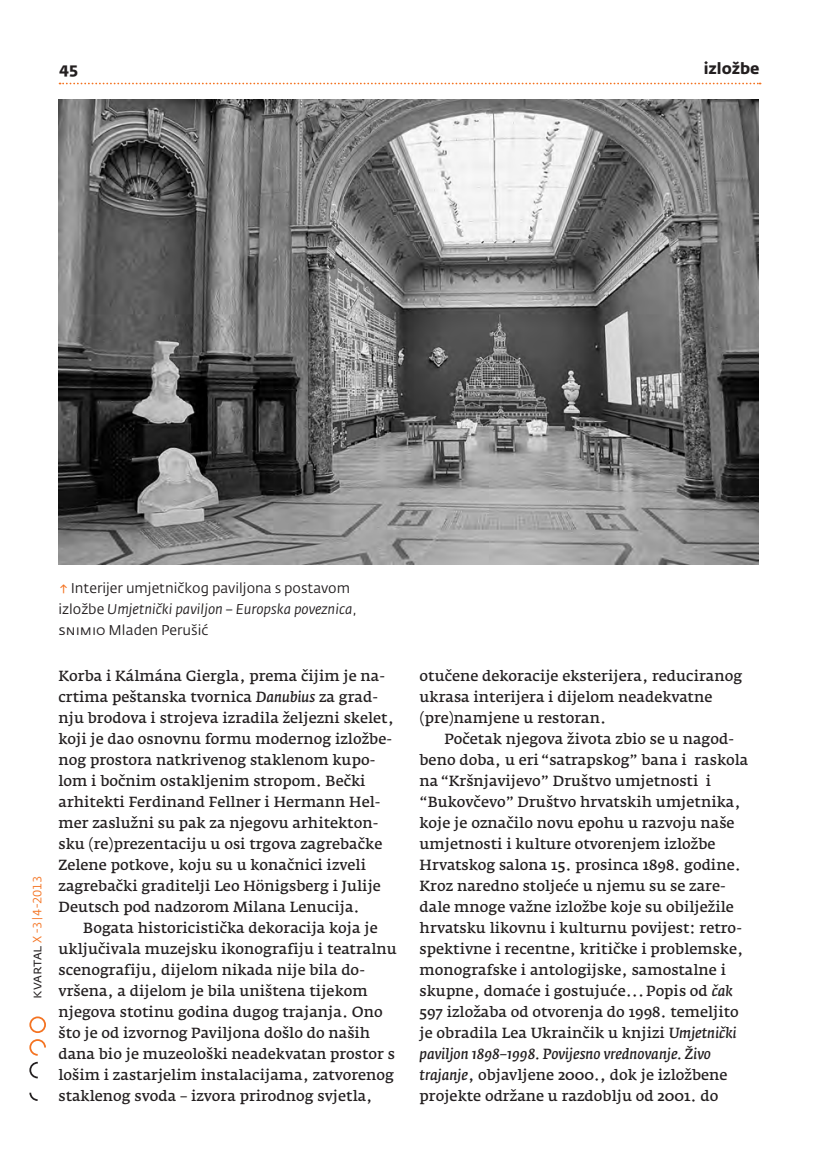
<style>
.page{position:relative;width:819px;height:1166px;background:#fff}
.page>*{position:absolute;margin:0;border:0;box-sizing:border-box;transform-origin:0 0}
.egide{font:700 15.75px "Fedra Sans Std";color:#231f20}
.paginacija{font:700 15.75px "Fedra Sans Std";color:#231f20}
._1_txt{font:600 14.53px/21px "Fedra Serif A Std";color:#231f20}
._5_potpis{font:14px/21px "Fedra Sans Std";color:#231f20}
.t1{font:11.9px "Fedra Sans Std";color:#f47321}
.s1{font-size:14px;color:#231f20}
.s2{font-size:10.5px}
.s3{color:#f47321}
.s4{font-style:italic}
</style>
<div class="page">
<svg style="left:60px;top:83px;width:700px;height:1px"></svg>
<svg style="left:29px;top:1016px;width:17px;height:17px"></svg>
<svg style="left:29px;top:1039px;width:17px;height:17px"></svg>
<svg style="left:29px;top:1092px;width:9px;height:9px"></svg>
<svg style="left:29px;top:1062px;width:9px;height:16px"></svg>
<img style="left:58px;top:99px;width:700px;height:465px">
<p class="paginacija" style="left:60px;top:58px;width:20px">4 5</p>
<p class="egide" style="left:703px;top:58px;width:57px">izložbe</p>
<p class="t1" style="left:30px;top:998px;width:125px;rotate:-90deg"><span class="s1">kvartal</span> X -3<span class="s2">|</span>4-2013</p>
<p class="_5_potpis" style="left:58px;top:578px;width:300px"><span class="s3">↑</span>Interijer umjetničkog paviljona s postavom izložbe <span class="s4">Umjetnički paviljon – Europska poveznica</span>, snimio Mladen Perušić</p>
<p class="_1_txt" style="left:58px;top:665px;width:337px">Korba i Kálmána Giergla, prema čijim je na&shy;crtima peštanska tvornica <span class="s4">Danubius</span> za grad&shy;nju brodova i strojeva izradila željezni skelet, koji je dao osnovnu formu modernog izložbe&shy;nog prostora natkrivenog staklenom kupo&shy;lom i bočnim ostakljenim stropom. Bečki arhitekti Ferdinand Fellner i Hermann Hel&shy;mer zaslužni su pak za njegovu arhitekton&shy;sku (re)prezentaciju u osi trgova zagrebačke Zelene potkove, koju su u konačnici izveli zagrebački graditelji Leo Hönigsberg i Julije Deutsch pod nadzorom Milana Lenucija.</p>
<p class="_1_txt" style="left:58px;top:917px;width:340px;text-indent:25px">Bogata historicistička dekoracija koja je uključivala muzejsku ikonografiju i teatralnu scenografiju, dijelom nikada nije bila do&shy;vršena, a dijelom je bila uništena tijekom njegova stotinu godina dugog trajanja. Ono što je od izvornog Paviljona došlo do naših dana bio je muzeološki neadekvatan prostor s lošim i zastarjelim instalacijama, zatvorenog staklenog svoda – izvora prirodnog svjetla,</p>
<p class="_1_txt" style="left:419px;top:665px;width:324px">otučene dekoracije eksterijera, reduciranog ukrasa interijera i dijelom neadekvatne (pre)namjene u restoran.</p>
<p class="_1_txt" style="left:419px;top:728px;width:330px;text-indent:25px">Početak njegova života zbio se u nagod&shy;beno doba, u eri “satrapskog” bana i raskola na “Kršnjavijevo” Društvo umjetnosti i “Bukovčevo” Društvo hrvatskih umjetnika, koje je označilo novu epohu u razvoju naše umjetnosti i kulture otvorenjem izložbe Hrvatskog salona 15. prosinca 1898. godine.<br>Kroz naredno stoljeće u njemu su se zare&shy;dale mnoge važne izložbe koje su obilježile hrvatsku likovnu i kulturnu povijest: retro&shy;spektivne i recentne, kritičke i problemske, monografske i antologijske, samostalne i skupne, domaće i gostujuće...Popis od <span class="s4">čak </span>597 izložaba od otvorenja do 1998. temeljito je obradila Lea Ukrainčik u knjizi <span class="s4">Umjetnički paviljon 1898–1998. Povijesno vrednovanje. Živo trajanje</span>, objavljene 2000., dok je izložbene projekte održane u razdoblju od 2001. do</p>
</div>
